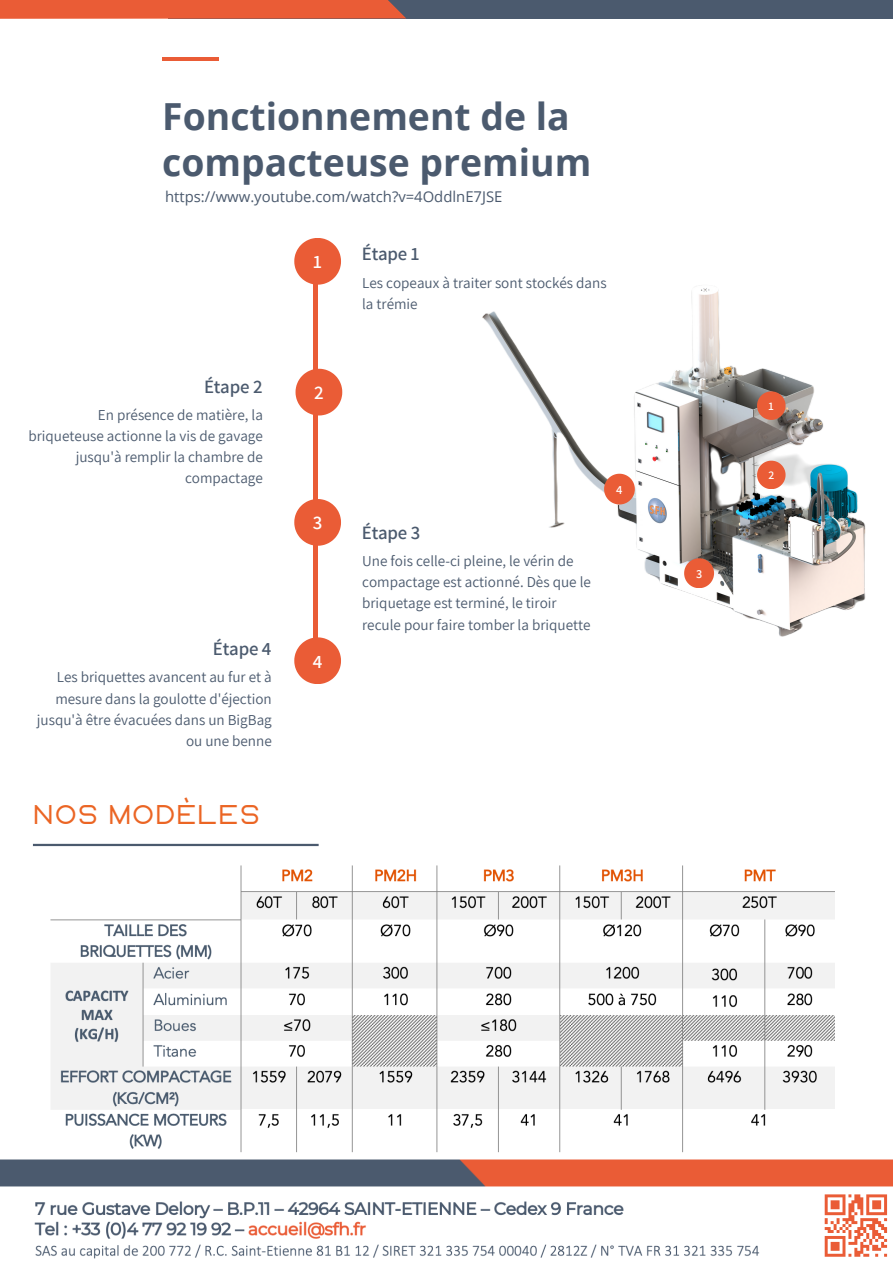
<style>
.page{position:relative;width:893px;height:1264px;background:#fff}
.page>*{position:absolute;margin:0;border:0;box-sizing:border-box;transform-origin:0 0}
.t1{font:700 37.35px/46px "Open Sans";color:#4b5a6e}
.t2{font:900 27.15px "Ablation";color:#eb6524}
.t3{font:600 19.05px "Assistant";color:#fff}
.t4{font:600 18.9px "Assistant";letter-spacing:-.01em;color:#4b5a6e}
.t5{font:15.15px/21.1px "Assistant";color:#4b5a6e}
.t6{font:14.85px "Open Sans";color:#4b5a6e}
.t7{font:600 12.45px "Assistant";color:#fff}
.t8{font:600 12.15px "Assistant";color:#fff}
.t9{font:600 11.55px "Assistant";color:#fff}
</style>
<div class="page">
<div style="left:168px;top:0;width:724px;height:18px;background:#4b5a6e"></div>
<svg style="left:0;top:0;width:406px;height:19px;background:#e45c39"></svg>
<hr style="left:162px;top:57px;width:56px;height:4px;background:#ea5c36">
<hr style="left:33px;top:843px;width:285px;height:3px;background:#4b5a6e">
<hr style="left:313px;top:261px;width:4px;height:399px;background:#ea5c36">
<svg style="left:294px;top:238px;width:47px;height:46px"></svg>
<svg style="left:294px;top:499px;width:47px;height:46px"></svg>
<svg style="left:295px;top:369px;width:47px;height:46px"></svg>
<svg style="left:294px;top:637px;width:47px;height:46px"></svg>
<img style="left:482px;top:288px;width:384px;height:349px">
<svg style="left:757px;top:391px;width:28px;height:28px"></svg>
<svg style="left:757px;top:461px;width:28px;height:28px"></svg>
<svg style="left:684px;top:558px;width:30px;height:30px"></svg>
<svg style="left:604px;top:474px;width:30px;height:30px"></svg>
<img style="left:0;top:1159px;width:892px;height:100px">
<div style="left:818px;top:1188px;width:74px;height:74px;background:#fff"></div>
<svg style="left:824px;top:1194px;width:63px;height:62px"></svg>
<img style="left:50px;top:865px;width:784px;height:287px">
<h1 class="t1" style="left:162px;top:92px;width:430px">Fonctionnement de la compacteuse premium</h1>
<p class="t6" style="left:165px;top:186px;width:339px">https://www.youtube.com/watch?v=4OddlnE7JSE</p>
<p class="t4" style="left:362px;top:241px;width:59px">Étape 1</p>
<p class="t5" style="left:362px;top:271px;width:246px">Les copeaux à traiter sont stockés dans la trémie</p>
<p class="t3" style="left:313px;top:249px;width:10px">1</p>
<p class="t4" style="left:204px;top:373px;width:60px">Étape 2</p>
<p class="t5" style="left:28px;top:404px;width:236px;text-align:right">En présence de matière, la briqueteuse actionne la vis de gavage jusqu'à remplir la chambre de compactage</p>
<p class="t4" style="left:213px;top:635px;width:60px">Étape 4</p>
<p class="t5" style="left:37px;top:666px;width:236px;text-align:right">Les briquettes avancent au fur et à mesure dans la goulotte d'éjection jusqu'à être évacuées dans un BigBag ou une benne</p>
<h2 class="t2" style="left:33px;top:802px;width:229px">NOS MODÈLES</h2>
<p class="t3" style="left:314px;top:380px;width:11px">2</p>
<p class="t3" style="left:313px;top:510px;width:11px">3</p>
<p class="t3" style="left:313px;top:648px;width:11px">4</p>
<p class="t4" style="left:362px;top:519px;width:60px">Étape 3</p>
<p class="t5" style="left:362px;top:550px;width:230px">Une fois celle-ci pleine, le vérin de compactage est actionné. Dès que le briquetage est terminé, le tiroir recule pour faire tomber la briquette</p>
<p class="t7" style="left:616px;top:481px;width:8px">4</p>
<p class="t8" style="left:696px;top:565px;width:8px">3</p>
<p class="t9" style="left:768px;top:398px;width:7px">1</p>
<p class="t9" style="left:768px;top:467px;width:7px">2</p>
</div>
